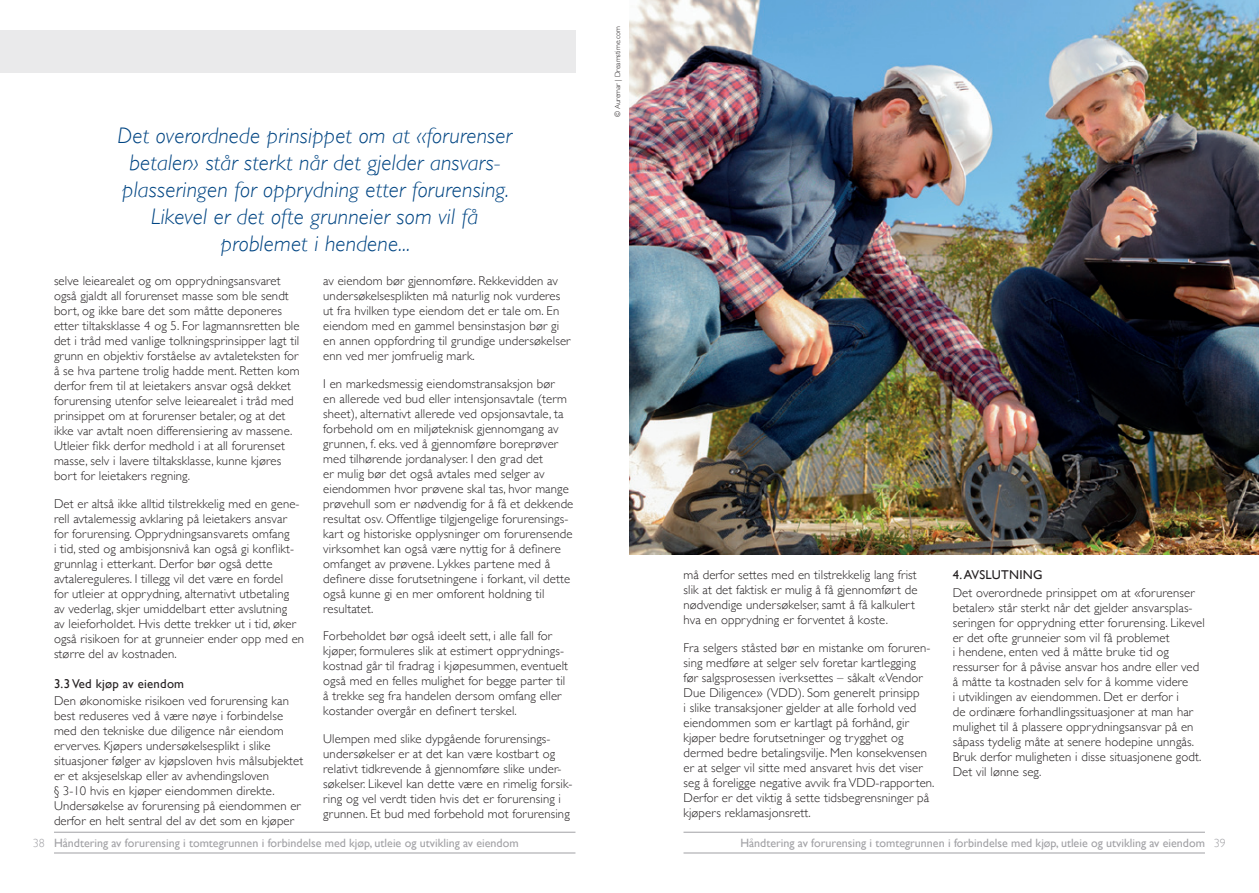
<style>
.page{position:relative;width:1259px;height:893px;background:#fff}
.page>*{position:absolute;margin:0;border:0;box-sizing:border-box;transform-origin:0 0}
.t1{font:italic 300 22.5px/27px "Gill Sans";letter-spacing:.01em;color:#004583;text-align:center}
.t2{font:300 12.75px/15px "Gill Sans";letter-spacing:.01em;color:#231f20}
.t3{font:12.75px "Gill Sans";letter-spacing:.02em;color:#231f20}
.t4{font:12px "Gill Sans";color:#a1a1a5}
.t5{font:300 12px "Gill Sans";color:#a1a1a5}
.t6{font:300 7.5px "Gill Sans";color:#231f20}
</style>
<div class="page">
<hr style="left:54px;top:832px;width:521px;height:1px;background:#a1a1a5">
<hr style="left:54px;top:853px;width:521px;height:1px;background:#a1a1a5">
<div style="left:0;top:30px;width:575px;height:42px;background:#eaeaeb"></div>
<hr style="left:683px;top:832px;width:522px;height:1px;background:#a1a1a5">
<hr style="left:683px;top:853px;width:522px;height:1px;background:#a1a1a5">
<img style="left:629px;top:0;width:630px;height:554px">
<h1 class="t1" style="left:118px;top:122px;width:396px">Det overordnede prinsippet om at «forurenser betaler» står sterkt når det gjelder ansvars&shy;plasseringen for opprydning etter forurensing.<br>Likevel er det ofte grunneier som vil få problemet i hendene...</h1>
<p class="t2" style="left:54px;top:273px;width:247px">selve leiearealet og om opprydningsansvaret også gjaldt all forurenset masse som ble sendt bort, og ikke bare det som måtte deponeres etter tiltaksklasse 4 og 5. For lagmannsretten ble det i tråd med vanlige tolkningsprinsipper lagt til grunn en objektiv forståelse av avtaleteksten for å se hva partene trolig hadde ment. Retten kom derfor frem til at leietakers ansvar også dekket forurensing utenfor selve leiearealet i tråd med prinsippet om at forurenser betaler, og at det ikke var avtalt noen differensiering av massene.<br>Utleier fikk derfor medhold i at all forurenset masse, selv i lavere tiltaksklasse, kunne kjøres bort for leietakers regning.</p>
<p class="t2" style="left:54px;top:496px;width:252px">Det er altså ikke alltid tilstrekkelig med en gene&shy;rell avtalemessig avklaring på leietakers ansvar for forurensing. Opprydningsansvarets omfang<br>i tid, sted og ambisjonsnivå kan også gi konflikt&shy;grunnlag i etterkant. Derfor bør også dette avtalereguleres. I tillegg vil det være en fordel<br>for utleier at opprydning, alternativt utbetaling<br>av vederlag, skjer umiddelbart etter avslutning<br>av leieforholdet. Hvis dette trekker ut i tid, øker også risikoen for at grunneier ender opp med en større del av kostnaden.</p>
<p class="t3" style="left:54px;top:676px;width:132px">3.3 Ved kjøp av eiendom</p>
<p class="t2" style="left:54px;top:693px;width:251px">Den økonomiske risikoen ved forurensing kan best reduseres ved å være nøye i forbindelse med den tekniske due diligence når eiendom erverves. Kjøpers undersøkelsesplikt i slike situasjoner følger av kjøpsloven hvis målsubjektet er et aksjeselskap eller av avhendingsloven<br>§ 3-10 hvis en kjøper eiendommen direkte.<br>Undersøkelse av forurensing på eiendommen er derfor en helt sentral del av det som en kjøper</p>
<p class="t2" style="left:323px;top:273px;width:249px">av eiendom bør gjennomføre. Rekkevidden av undersøkelsesplikten må naturlig nok vurderes ut fra hvilken type eiendom det er tale om. En eiendom med en gammel bensinstasjon bør gi en annen oppfordring til grundige undersøkelser enn ved mer jomfruelig mark.</p>
<p class="t2" style="left:323px;top:375px;width:252px">I en markedsmessig eiendomstransaksjon bør<br>en allerede ved bud eller intensjonsavtale (term sheet), alternativt allerede ved opsjonsavtale, ta forbehold om en miljøteknisk gjennomgang av grunnen, f. eks. ved å gjennomføre boreprøver med tilhørende jordanalyser. I den grad det<br>er mulig bør det også avtales med selger av eiendommen hvor prøvene skal tas, hvor mange prøvehull som er nødvendig for å få et dekkende resultat osv. Offentlige tilgjengelige forurensings&shy;kart og historiske opplysninger om forurensende virksomhet kan også være nyttig for å definere omfanget av prøvene. Lykkes partene med å definere disse forutsetningene i forkant, vil dette også kunne gi en mer omforent holdning til resultatet.</p>
<p class="t2" style="left:323px;top:628px;width:246px">Forbeholdet bør også ideelt sett, i alle fall for kjøper, formuleres slik at estimert opprydnings&shy;kostnad går til fradrag i kjøpesummen, eventuelt også med en felles mulighet for begge parter til å trekke seg fra handelen dersom omfang eller kostander overgår en definert terskel.</p>
<p class="t2" style="left:323px;top:731px;width:251px">Ulempen med slike dypgående forurensings&shy;undersøkelser er at det kan være kostbart og relativt tidkrevende å gjennomføre slike under&shy;søkelser. Likevel kan dette være en rimelig forsik&shy;ring og vel verdt tiden hvis det er forurensing i grunnen. Et bud med forbehold mot forurensing</p>
<p class="t6" style="left:612px;top:117px;width:92px;rotate:-90deg">© Auremar | Dreamstime.com</p>
<p class="t2" style="left:683px;top:567px;width:235px">må derfor settes med en tilstrekkelig lang frist slik at det faktisk er mulig å få gjennomført de nødvendige undersøkelser, samt å få kalkulert hva en opprydning er forventet å koste.</p>
<p class="t2" style="left:683px;top:640px;width:252px">Fra selgers ståsted bør en mistanke om foruren&shy;sing medføre at selger selv foretar kartlegging<br>før salgsprosessen iverksettes – såkalt «Vendor Due Diligence» (VDD). Som generelt prinsipp<br>i slike transaksjoner gjelder at alle forhold ved eiendommen som er kartlagt på forhånd, gir kjøper bedre forutsetninger og trygghet og dermed bedre betalingsvilje. Men konsekvensen er at selger vil sitte med ansvaret hvis det viser seg å foreligge negative avvik fra VDD-rapporten.<br>Derfor er det viktig å sette tidsbegrensninger på kjøpers reklamasjonsrett.</p>
<p class="t3" style="left:952px;top:568px;width:91px">4. AVSLUTNING</p>
<p class="t2" style="left:952px;top:584px;width:253px">Det overordnede prinsippet om at «forurenser betaler» står sterkt når det gjelder ansvarsplas&shy;seringen for opprydning etter forurensing. Likevel er det ofte grunneier som vil få problemet<br>i hendene, enten ved å måtte bruke tid og ressurser for å påvise ansvar hos andre eller ved å måtte ta kostnaden selv for å komme videre<br>i utviklingen av eiendommen. Det er derfor i<br>de ordinære forhandlingssituasjoner at man har mulighet til å plassere opprydningsansvar på en såpass tydelig måte at senere hodepine unngås.<br>Bruk derfor muligheten i disse situasjonene godt.<br>Det vil lønne seg.</p>
<p class="t4" style="left:54px;top:836px;width:466px">Håndtering av forurensing i tomtegrunnen i forbindelse med kjøp, utleie og utvikling av eiendom</p>
<p class="t4" style="left:740px;top:836px;width:466px">Håndtering av forurensing i tomtegrunnen i forbindelse med kjøp, utleie og utvikling av eiendom</p>
<p class="t5" style="left:33px;top:834px;width:13px">38</p>
<p class="t5" style="left:1214px;top:834px;width:13px">39</p>
</div>
